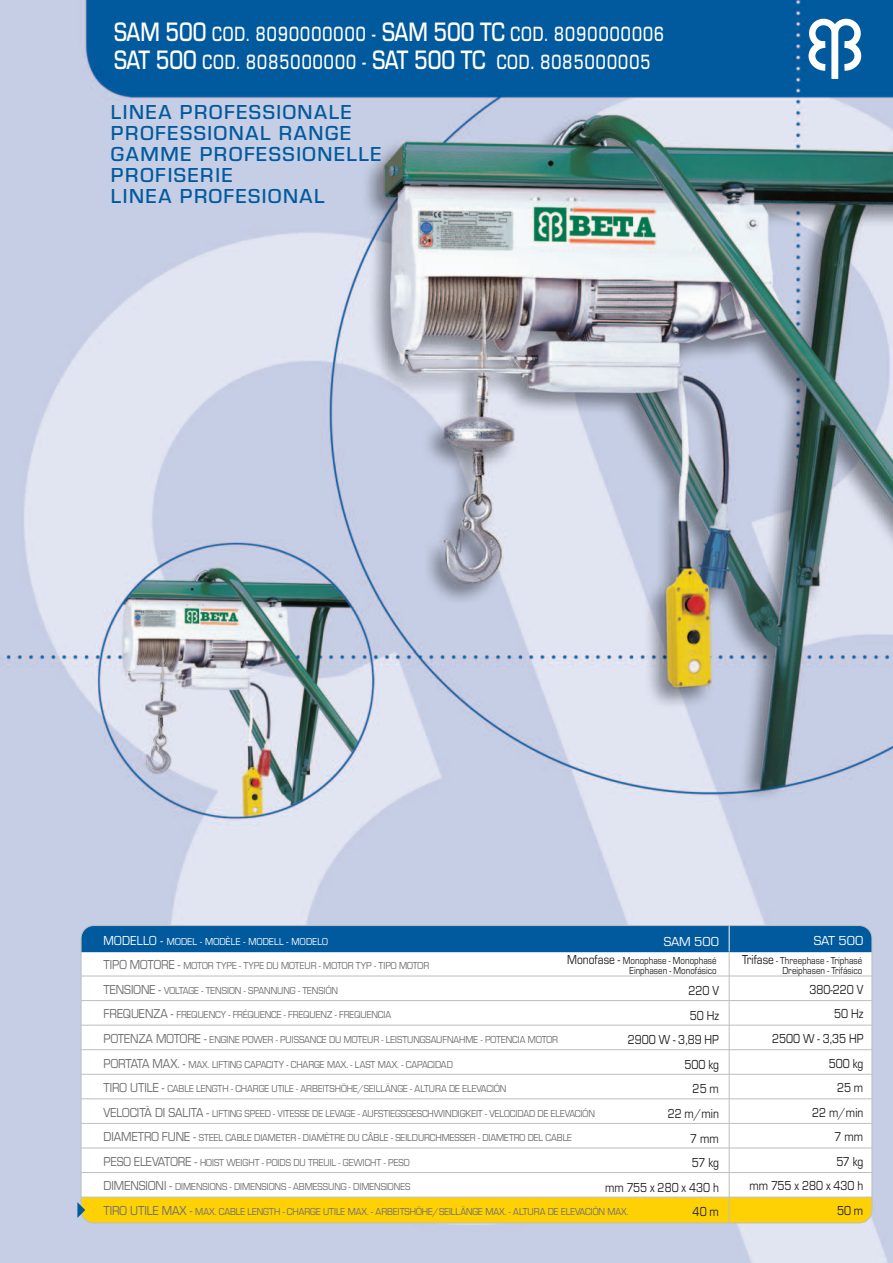
<style>
.page{position:relative;width:893px;height:1263px;background:#fff}
.page>*{position:absolute;margin:0;border:0;box-sizing:border-box;transform-origin:0 0}
.t1{font:500 21.45px/27.8px "Eurostile T";letter-spacing:.07em;color:#fff;scale:.75 1}
.t2{font:500 21px/21px "Eurostile T";letter-spacing:.075em;color:#015a9e}
.t3{font:13.5px/24.6px "Eurostile T";color:#231f20;text-align:right;scale:.85 1}
.t4{font:13.5px "Eurostile T";color:#fff}
.t5{font:10.5px "Eurostile T";color:#6d6e71;scale:.9 1}
.t6{font:10.5px/10.4px "Eurostile T";color:#231f20;text-align:right;scale:.85 1}
.t7{font:10.5px "Eurostile T";letter-spacing:.03em;color:#fff;scale:.9 1}
.s1{font-size:27.75px}
.s2{font-size:13.5px}
</style>
<div class="page">
<img style="left:0;top:0;width:893px;height:1263px">
<svg style="left:805px;top:15px;width:60px;height:70px"></svg>
<div style="left:81px;top:1197px;width:791px;height:26px;background:#fed105"></div>
<svg style="left:83px;top:952px;width:787px;height:245px"></svg>
<hr style="left:81px;top:976px;width:791px;height:1px;background:#bdbec1">
<svg style="left:81px;top:925px;width:791px;height:27px;background:#095e9f"></svg>
<hr style="left:729px;top:953px;width:1px;height:270px;background:#bdbec1">
<svg style="left:77px;top:1202px;width:8px;height:16px"></svg>
<h1 class="t1" style="left:114px;top:22px;width:735px"><span class="s1">SAM 500</span> COD. 8090000000 - <span class="s1">SAM 500 TC</span> COD. 8090000006<br><span class="s1">SAT 500</span> COD. 8085000000 - <span class="s1">SAT 500 TC</span> COD. 8085000005</h1>
<h2 class="t2" style="left:111px;top:103px;width:272px">LINEA PROFESSIONALE<br>PROFESSIONAL RANGE<br>GAMME PROFESSIONELLE<br>PROFISERIE<br>LINEA PROFESIONAL</h2>
<p class="t7" style="left:104px;top:938px;width:251px"><span class="s2">MODELLO -</span> MODEL - MODÈLE - MODELL - MODELO</p>
<p class="t5" style="left:104px;top:962px;width:363px"><span class="s2">TIPO MOTORE -</span> MOTOR TYPE - TYPE DU MOTEUR - MOTOR TYP - TIPO MOTOR</p>
<p class="t5" style="left:104px;top:987px;width:262px"><span class="s2">TENSIONE -</span> VOLTAGE - TENSION - SPANNUNG - TENSIÓN</p>
<p class="t5" style="left:104px;top:1011px;width:321px"><span class="s2">FREQUENZA -</span> FREQUENCY - FRÉQUENCE - FREQUENZ - FREQUENCIA</p>
<p class="t5" style="left:104px;top:1036px;width:507px"><span class="s2">POTENZA MOTORE -</span> ENGINE POWER - PUISSANCE DU MOTEUR - LEISTUNGSAUFNAHME - POTENCIA MOTOR</p>
<p class="t5" style="left:104px;top:1060px;width:390px"><span class="s2">PORTATA MAX. -</span> MAX. LIFTING CAPACITY - CHARGE MAX. - LAST MAX. - CAPACIDAD</p>
<p class="t5" style="left:104px;top:1085px;width:449px"><span class="s2">TIRO UTILE -</span> CABLE LENGTH - CHARGE UTILE - ARBEITSHÖHE/SEILLÄNGE - ALTURA DE ELEVACIÓN</p>
<p class="t5" style="left:104px;top:1110px;width:547px"><span class="s2">VELOCITÀ DI SALITA -</span> LIFTING SPEED - VITESSE DE LEVAGE - AUFSTIEGSGESCHWINDIGKEIT - VELOCIDAD DE ELEVACIÓN</p>
<p class="t5" style="left:104px;top:1134px;width:522px"><span class="s2">DIAMETRO FUNE -</span> STEEL CABLE DIAMETER - DIAMÈTRE DU CÂBLE - SEILDURCHMESSER - DIAMETRO DEL CABLE</p>
<p class="t5" style="left:104px;top:1159px;width:341px"><span class="s2">PESO ELEVATORE -</span> HOIST WEIGHT - POIDS DU TREUIL - GEWICHT - PESO</p>
<p class="t5" style="left:104px;top:1183px;width:342px"><span class="s2">DIMENSIONI -</span> DIMENSIONS - DIMENSIONS - ABMESSUNG - DIMENSIONES</p>
<p class="t5" style="left:104px;top:1208px;width:585px"><span class="s2">TIRO UTILE MAX -</span> MAX. CABLE LENGTH - CHARGE UTILE MAX. - ARBEITSHÖHE/SEILLÄNGE MAX. - ALTURA DE ELEVACIÓN MAX.</p>
<p class="t4" style="left:814px;top:936px;width:51px">SAT 500</p>
<p class="t3" style="left:749px;top:978px;width:136px">380-220 V<br>50 Hz<br>2500 W - 3,35 HP<br>500 kg<br>25 m<br>22 m/min<br>7 mm<br>57 kg<br>mm 755 x 280 x 430 h<br>50 m</p>
<p class="t4" style="left:664px;top:937px;width:57px">SAM 500</p>
<p class="t3" style="left:605px;top:980px;width:136px">220 V<br>50 Hz<br>2900 W - 3,89 HP<br>500 kg<br>25 m<br>22 m/min<br>7 mm<br>57 kg<br>mm 755 x 280 x 430 h<br>40 m</p>
<p class="t6" style="left:567px;top:956px;width:177px"><span class="s2">Monofase -</span> Monophase - Monophasé<br>Einphasen - Monofásico</p>
<p class="t6" style="left:742px;top:957px;width:143px;line-height:9.8px"><span class="s2">Trifase</span> - Threephase - Triphasé<br>Dreiphasen - Trifásico</p>
</div>
